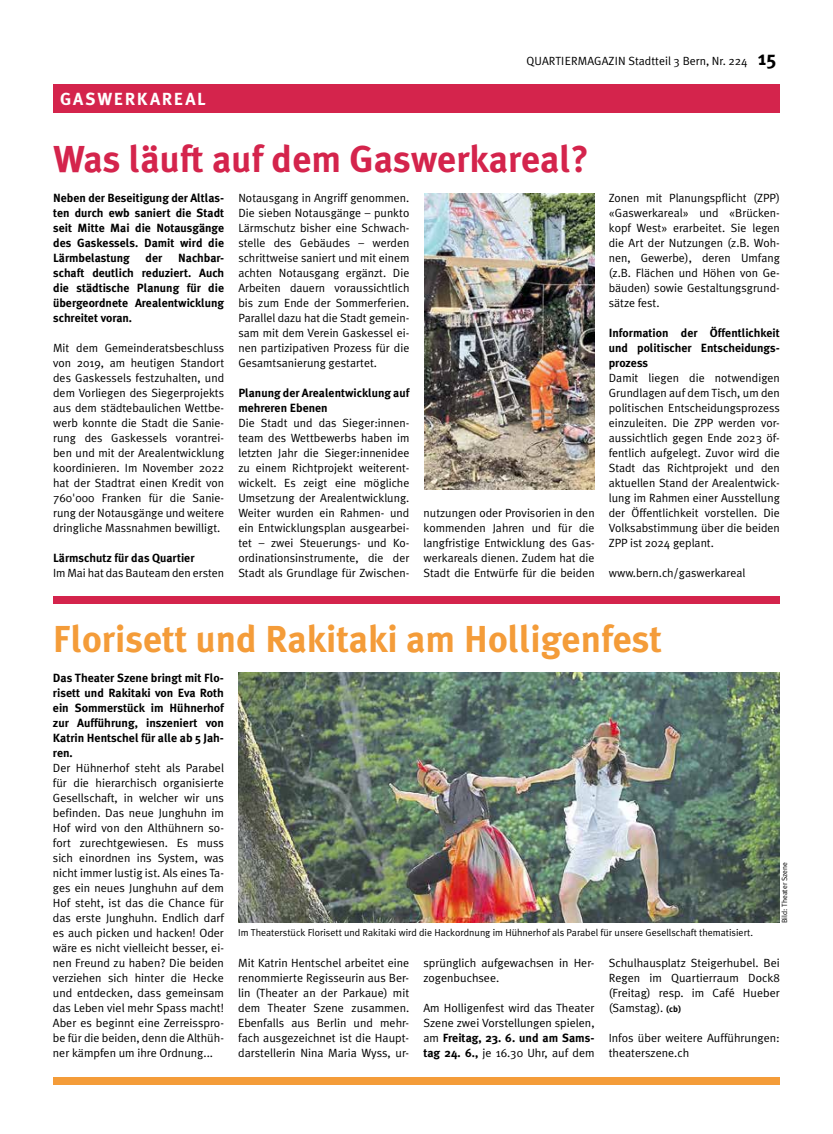
<style>
.page{position:relative;width:833px;height:1134px;background:#fff}
.page>*{position:absolute;margin:0;border:0;box-sizing:border-box;transform-origin:0 0}
.t1{font:700 37.5px "Meta Plus";color:#f49c39}
.t2{font:700 37.5px "Meta Plus";color:#d4244c}
.t3{font:700 17.5px "Meta Plus";letter-spacing:.16em;color:#fff}
.t4{font:11.88px/15px "Meta Plus Normal";color:#000;text-align:justify}
.t5{font:700 11.88px/15px "Meta Plus";color:#000;text-align:justify}
.t6{font:10px "Meta Plus Normal";color:#000}
.t7{font:7.5px "Meta Plus Normal";color:#000}
.s1{font-family:"Meta Plus";font-weight:700;font-size:20px}
.s2{font-family:"Meta Plus";font-weight:700;font-size:8.75px}
.s3{font-family:"Meta Plus Normal";font-weight:400}
.s4{font-family:"Meta Plus";font-weight:700}
</style>
<div class="page">
<div style="left:53px;top:84px;width:726px;height:28px;background:#d4244c"></div>
<img style="left:424px;top:194px;width:170px;height:296px">
<div style="left:53px;top:596px;width:727px;height:7px;background:#d4244c"></div>
<div style="left:53px;top:1078px;width:727px;height:7px;background:#f49c39"></div>
<img style="left:238px;top:673px;width:542px;height:249px">
<p class="t4" style="left:526px;top:53px;width:16px">Quartiermagazin</p>
<p class="t4" style="left:628px;top:53px;width:149px">Stadtteil 3 Bern, Nr. 224 <span class="s1">15</span></p>
<h2 class="t3" style="left:60px;top:89px;width:13px">Gas</h2>
<h2 class="t3" style="left:97px;top:89px;width:106px">werkareal</h2>
<h1 class="t2" style="left:53px;top:137px;width:537px">Was läuft auf dem Gaswerkareal?</h1>
<p class="t5" style="left:53px;top:190px;width:172px">Neben der Beseitigung der Altlas&shy;ten durch ewb saniert die Stadt seit Mitte Mai die Notausgänge des Gaskessels. Damit wird die Lärmbelastung</p>
<p class="t4" style="left:238px;top:190px;width:172px">Notausgang in Angriff genommen.<br>Die sieben Notausgänge – punkto Lärmschutz bisher eine Schwach&shy;stelle des Gebäudes – werden schrittweise saniert und mit einem achten Notausgang ergänzt. Die Arbeiten dauern voraussichtlich bis zum Ende der Sommerferien.<br>Parallel dazu hat die Stadt gemein&shy;sam mit dem Verein Gaskessel ei&shy;nen partizipativen Prozess für die Gesamtsanierung gestartet.</p>
<p class="t5" style="left:238px;top:385px;width:172px">Planung der Arealentwicklung auf mehreren Ebenen</p>
<p class="t4" style="left:238px;top:415px;width:172px">Die Stadt und das Sieger:innen&shy;team des Wettbewerbs haben im letzten Jahr die Sieger:innenidee zu einem Richtprojekt weiterent&shy;wickelt. Es zeigt eine mögliche Umsetzung der Arealentwicklung.<br>Weiter wurden ein Rahmen- und ein Entwicklungsplan ausgearbei&shy;tet – zwei Steuerungs- und Ko&shy;ordinationsinstrumente, die der Stadt als Grundlage für Zwischen-</p>
<p class="t5" style="left:53px;top:250px;width:172px;text-indent:125px">Nachbar&shy;schaft deutlich reduziert. Auch die städtische Planung für die übergeordnete Arealentwicklung schreitet voran.</p>
<p class="t4" style="left:53px;top:340px;width:172px">Mit dem Gemeinderatsbeschluss von 2019, am heutigen Standort des Gaskessels festzuhalten, und dem Vorliegen des Siegerprojekts aus dem städtebaulichen Wettbe&shy;werb konnte die Stadt die Sanie&shy;rung des Gaskessels vorantrei&shy;ben und mit der Arealentwicklung koordinieren. Im November 2022 hat der Stadtrat einen Kredit von 760'000 Franken für die Sanie&shy;rung der Notausgänge und weitere dringliche Massnahmen bewilligt.</p>
<p class="t5" style="left:53px;top:550px;width:143px">Lärmschutz für das Quartier</p>
<p class="t4" style="left:53px;top:565px;width:172px">Im Mai hat das Bauteam den ersten</p>
<p class="t5" style="left:146px;top:250px;width:18px">der</p>
<p class="t4" style="left:423px;top:505px;width:172px">nutzungen oder Provisorien in den kommenden Jahren und für die langfristige Entwicklung des Gas&shy;werkareals dienen. Zudem hat die Stadt die Entwürfe für die beiden</p>
<p class="t4" style="left:609px;top:190px;width:172px">Zonen mit Planungspflicht (ZPP) «Gaswerkareal» und «Brücken&shy;kopf West» erarbeitet. Sie legen die Art der Nutzungen (z.B. Woh&shy;nen, Gewerbe), deren Umfang (z.B. Flächen und Höhen von Ge&shy;bäuden) sowie Gestaltungsgrund&shy;sätze fest.</p>
<p class="t5" style="left:609px;top:325px;width:172px">I nformation der Öffentlichkeit und politischer Entscheidungs&shy;prozess</p>
<p class="t4" style="left:609px;top:370px;width:172px">Damit liegen die notwendigen Grundlagen auf dem Tisch, um den politischen Entscheidungsprozess einzuleiten. Die ZPP werden vor&shy;aussichtlich gegen Ende 2023 öf&shy;fentlich aufgelegt. Zuvor wird die Stadt das Richtprojekt und den aktuellen Stand der Arealentwick&shy;lung im Rahmen einer Ausstellung der Öffentlichkeit vorstellen. Die Volksabstimmung über die beiden ZPP ist 2024 geplant.</p>
<p class="t4" style="left:609px;top:565px;width:138px">www.bern.ch/gaswerkareal</p>
<h1 class="t1" style="left:53px;top:617px;width:610px">Florisett und Rakitaki am Holligenfest</h1>
<p class="t5" style="left:53px;top:670px;width:173px">Das Theater Szene bringt mit Flo&shy;risett und Rakitaki von Eva Roth ein Sommerstück im Hühnerhof zur Aufführung, inszeniert von Katrin Hentschel für alle ab 5 Jah&shy;ren.</p>
<p class="t4" style="left:53px;top:760px;width:173px">Der Hühnerhof steht als Parabel für die hierarchisch organisierte Gesellschaft, in welcher wir uns befinden. Das neue Junghuhn im Hof wird von den Althühnern so&shy;fort zurechtgewiesen. Es muss sich einordnen ins System, was nicht immer lustig ist. Als eines Ta&shy;ges ein neues Junghuhn auf dem Hof steht, ist das die Chance für das erste Junghuhn. Endlich darf es auch picken und hacken! Oder wäre es nicht vielleicht besser, ei&shy;nen Freund zu haben? Die beiden verziehen sich hinter die Hecke und entdecken, dass gemeinsam das Leben viel mehr Spass macht!<br>Aber es beginnt eine Zerreisspro&shy;be für die beiden, denn die Althüh&shy;ner kämpfen um ihre Ordnung...</p>
<p class="t7" style="left:780px;top:923px;width:62px;rotate:-90deg">Bild: Theater Szene</p>
<p class="t6" style="left:238px;top:927px;width:516px">Im Theaterstück Florisett und Rakitaki wird die Hackordnung im Hühnerhof als Parabel für unsere Gesellschaft thematisiert.</p>
<p class="t4" style="left:238px;top:955px;width:173px">Mit Katrin Hentschel arbeitet eine renommierte Regisseurin aus Ber&shy;lin (Theater an der Parkaue) mit dem Theater Szene zusammen.<br>Ebenfalls aus Berlin und mehr&shy;fach ausgezeichnet ist die Haupt&shy;darstellerin Nina Maria Wyss, ur-</p>
<p class="t4" style="left:423px;top:955px;width:173px">sprünglich aufgewachsen in Her&shy;zogenbuchsee.</p>
<p class="t4" style="left:608px;top:955px;width:173px">Schulhausplatz Steigerhubel. Bei Regen im Quartierraum Dock8 (Freitag) resp. im Café Hueber (Samstag). <span class="s2">(cb)</span></p>
<p class="t4" style="left:608px;top:1030px;width:173px">Infos über weitere Aufführungen: theaterszene.ch</p>
<p class="t4" style="left:423px;top:1000px;width:173px">Am Holligenfest wird das Theater<br>Szene zwei Vorstellungen spielen,</p>
<p class="t5" style="left:423px;top:1030px;width:173px"><span class="s3">am</span> Freitag, 23. 6. und am Sams-</p>
<p class="t4" style="left:423px;top:1045px;width:173px"><span class="s4">tag 24. 6.,</span> je 16.30 Uhr, auf dem</p>
</div>
